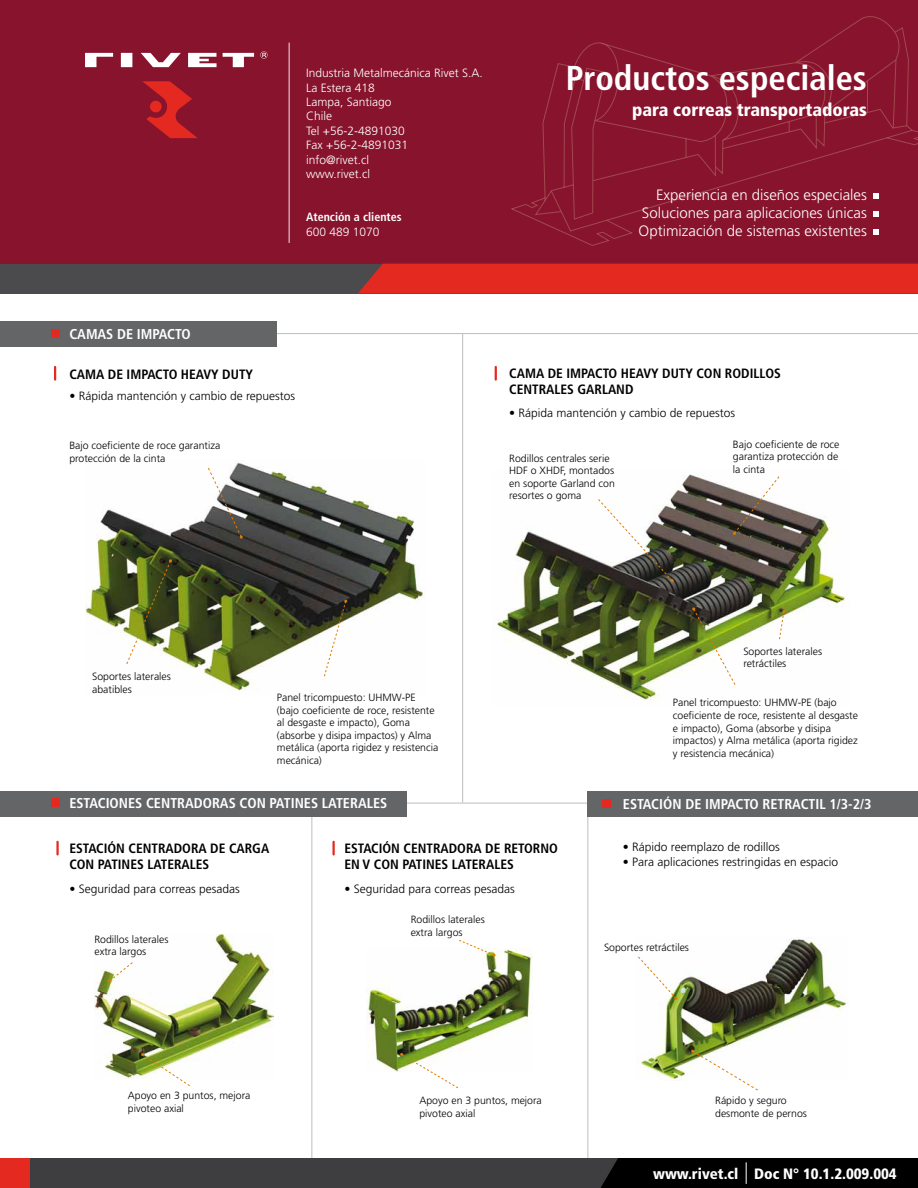
<style>
.page{position:relative;width:918px;height:1188px;background:#fff}
.page>*{position:absolute;margin:0;border:0;box-sizing:border-box;transform-origin:0 0}
.t1{font:700 condensed 34.5px "Frutiger LT Std";color:#fff}
.t2{font:900 condensed 18px "Frutiger LT Std";color:#fff}
.t3{font:300 15px/18px "Frutiger LT Std";color:#fff;text-align:justify}
.t4{font:900 condensed 15px "Frutiger LT Std";color:#fff}
.t5{font:700 condensed 14.25px "Frutiger LT Std";color:#fff}
.t6{font:700 condensed 13.5px/16.2px "Frutiger LT Std";color:#000}
.t7{font:300 12px "Frutiger LT Std";color:#000}
.t8{font:300 12px/14.4px "Frutiger LT Std";color:#fff}
.t9{font:700 condensed 12px "Frutiger LT Std";color:#fff}
.t10{font:300 10.5px/12.6px "Frutiger LT Std";color:#000}
</style>
<div class="page">
<img style="left:496px;top:474px;width:353px;height:226px">
<img style="left:85px;top:462px;width:339px;height:229px">
<img style="left:636px;top:939px;width:211px;height:141px">
<img style="left:367px;top:948px;width:165px;height:124px">
<img style="left:94px;top:935px;width:179px;height:144px">
<hr style="left:311px;top:799px;width:1px;height:384px;background:#bbbdbe">
<hr style="left:462px;top:334px;width:1px;height:469px;background:#bbbdbe">
<hr style="left:588px;top:798px;width:1px;height:385px;background:#bbbdbe">
<hr style="left:0;top:333px;width:918px;height:1px;background:#bbbdbe">
<hr style="left:0;top:803px;width:918px;height:1px;background:#bbbdbe">
<div style="left:0;top:0;width:918px;height:264px;background:#87132d"></div>
<svg style="left:511px;top:16px;width:407px;height:230px"></svg>
<div style="left:0;top:264px;width:918px;height:29px;background:#4b4b4d"></div>
<div style="left:358px;top:264px;width:560px;height:29px;background:#e42a20"></div>
<div style="left:30px;top:1158px;width:888px;height:30px;background:#3e3d40"></div>
<svg style="left:142px;top:81px;width:55px;height:57px"></svg>
<div style="left:121px;top:53px;width:11px;height:14px;background:#fff"></div>
<svg style="left:141px;top:53px;width:40px;height:14px"></svg>
<svg style="left:223px;top:53px;width:31px;height:14px"></svg>
<svg style="left:85px;top:53px;width:28px;height:14px"></svg>
<svg style="left:188px;top:53px;width:29px;height:14px"></svg>
<svg style="left:260px;top:51px;width:8px;height:8px"></svg>
<svg style="left:873px;top:212px;width:5px;height:5px"></svg>
<svg style="left:873px;top:230px;width:5px;height:5px"></svg>
<div style="left:0;top:321px;width:276px;height:26px;background:#646567"></div>
<div style="left:588px;top:791px;width:330px;height:25px;background:#646567"></div>
<div style="left:51px;top:330px;width:8px;height:8px;background:#e42a20"></div>
<div style="left:602px;top:799px;width:8px;height:9px;background:#e42a20"></div>
<div style="left:0;top:791px;width:407px;height:25px;background:#646567"></div>
<div style="left:51px;top:798px;width:8px;height:8px;background:#e42a20"></div>
<img style="left:126px;top:559px;width:46px;height:106px">
<svg style="left:323px;top:600px;width:24px;height:77px"></svg>
<svg style="left:207px;top:467px;width:36px;height:72px"></svg>
<svg style="left:779px;top:610px;width:6px;height:30px"></svg>
<svg style="left:692px;top:607px;width:44px;height:79px"></svg>
<svg style="left:733px;top:476px;width:47px;height:59px"></svg>
<svg style="left:597px;top:498px;width:77px;height:84px"></svg>
<svg style="left:691px;top:1050px;width:68px;height:41px"></svg>
<svg style="left:637px;top:956px;width:41px;height:44px"></svg>
<svg style="left:400px;top:1053px;width:59px;height:36px"></svg>
<svg style="left:141px;top:1053px;width:50px;height:33px"></svg>
<svg style="left:108px;top:962px;width:25px;height:20px"></svg>
<svg style="left:458px;top:940px;width:38px;height:17px"></svg>
<svg style="left:54px;top:367px;width:2px;height:13px"></svg>
<svg style="left:56px;top:842px;width:3px;height:12px"></svg>
<svg style="left:332px;top:842px;width:3px;height:12px"></svg>
<svg style="left:495px;top:367px;width:2px;height:13px"></svg>
<svg style="left:873px;top:194px;width:5px;height:5px"></svg>
<hr style="left:289px;top:43px;width:1px;height:200px;background:#e9e9ea">
<div style="left:600px;top:1158px;width:318px;height:30px;background:#000"></div>
<div style="left:0;top:1158px;width:30px;height:30px;background:#e42a20"></div>
<p class="t8" style="left:306px;top:66px;width:178px">Industria Metalmecánica Rivet S.A.<br>La Estera 418<br>Lampa, Santiago<br>Chile<br>Tel +56-2-4891030<br>Fax +56-2-4891031<br>info@rivet.cl<br>www.rivet.cl</p>
<p class="t9" style="left:306px;top:210px;width:97px">Atención a clientes</p>
<p class="t8" style="left:306px;top:224px;width:75px">600 489 1070</p>
<h1 class="t1" style="left:566px;top:57px;width:303px">Productos especiales</h1>
<h2 class="t2" style="left:632px;top:99px;width:236px">para correas transportadoras</h2>
<h3 class="t3" style="left:639px;top:186px;width:230px;text-indent:17px">Experiencia en diseños especiales Soluciones para aplicaciones únicas Optimización de sistemas existentes</h3>
<h3 class="t5" style="left:69px;top:326px;width:123px">CAMAS DE IMPACTO</h3>
<p class="t6" style="left:69px;top:366px;width:185px">CAMA DE IMPACTO HEAVY DUTY</p>
<p class="t7" style="left:69px;top:390px;width:227px">• Rápida mantención y cambio de repuestos</p>
<p class="t10" style="left:69px;top:440px;width:152px">Bajo coeficiente de roce garantiza protección de la cinta</p>
<p class="t6" style="left:509px;top:365px;width:273px">CAMA DE IMPACTO HEAVY DUTY CON RODILLOS<br>CENTRALES GARLAND</p>
<p class="t7" style="left:509px;top:407px;width:227px">• Rápida mantención y cambio de repuestos</p>
<p class="t10" style="left:509px;top:452px;width:107px">Rodillos centrales serie<br>HDF o XHDF, montados en soporte Garland con resortes o goma</p>
<p class="t10" style="left:733px;top:438px;width:108px;text-align:justify">Bajo coeficiente de roce garantiza protección de la cinta</p>
<p class="t10" style="left:92px;top:670px;width:80px">Soportes laterales abatibles</p>
<p class="t10" style="left:277px;top:691px;width:163px">Panel tricompuesto: UHMW-PE (bajo coeficiente de roce, resistente al desgaste e impacto), Goma (absorbe y disipa impactos) y Alma metálica (aporta rigidez y resistencia mecánica)</p>
<p class="t10" style="left:743px;top:645px;width:80px">Soportes laterales retráctiles</p>
<p class="t10" style="left:673px;top:697px;width:187px">Panel tricompuesto: UHMW-PE (bajo coeficiente de roce, resistente al desgaste e impacto), Goma (absorbe y disipa impactos) y Alma metálica (aporta rigidez y resistencia mecánica)</p>
<h3 class="t5" style="left:69px;top:794px;width:319px">ESTACIONES CENTRADORAS CON PATINES LATERALES</h3>
<p class="t6" style="left:344px;top:840px;width:215px">ESTACIÓN CENTRADORA DE RETORNO<br>EN V CON PATINES LATERALES</p>
<p class="t6" style="left:69px;top:840px;width:201px">ESTACIÓN CENTRADORA DE CARGA<br>CON PATINES LATERALES</p>
<p class="t7" style="left:69px;top:882px;width:172px">• Seguridad para correas pesadas</p>
<p class="t7" style="left:344px;top:882px;width:172px">• Seguridad para correas pesadas</p>
<p class="t10" style="left:94px;top:933px;width:76px">Rodillos laterales extra largos</p>
<p class="t10" style="left:411px;top:914px;width:76px">Rodillos laterales extra largos</p>
<h3 class="t5" style="left:623px;top:796px;width:250px">ESTACIÓN DE IMPACTO RETRACTIL 1/3-2/3</h3>
<p class="t7" style="left:623px;top:841px;width:158px">• Rápido reemplazo de rodillos</p>
<p class="t7" style="left:623px;top:855px;width:217px">• Para aplicaciones restringidas en espacio</p>
<p class="t10" style="left:604px;top:942px;width:86px">Soportes retráctiles</p>
<p class="t10" style="left:128px;top:1090px;width:124px">Apoyo en 3 puntos, mejora pivoteo axial</p>
<p class="t10" style="left:419px;top:1095px;width:124px">Apoyo en 3 puntos, mejora pivoteo axial</p>
<p class="t10" style="left:715px;top:1095px;width:93px">Rápido y seguro desmonte de pernos</p>
<h3 class="t4" style="left:653px;top:1165px;width:87px">www.rivet.cl</h3>
<h3 class="t4" style="left:754px;top:1165px;width:144px">Doc N° 10.1.2.009.004</h3>
</div>
